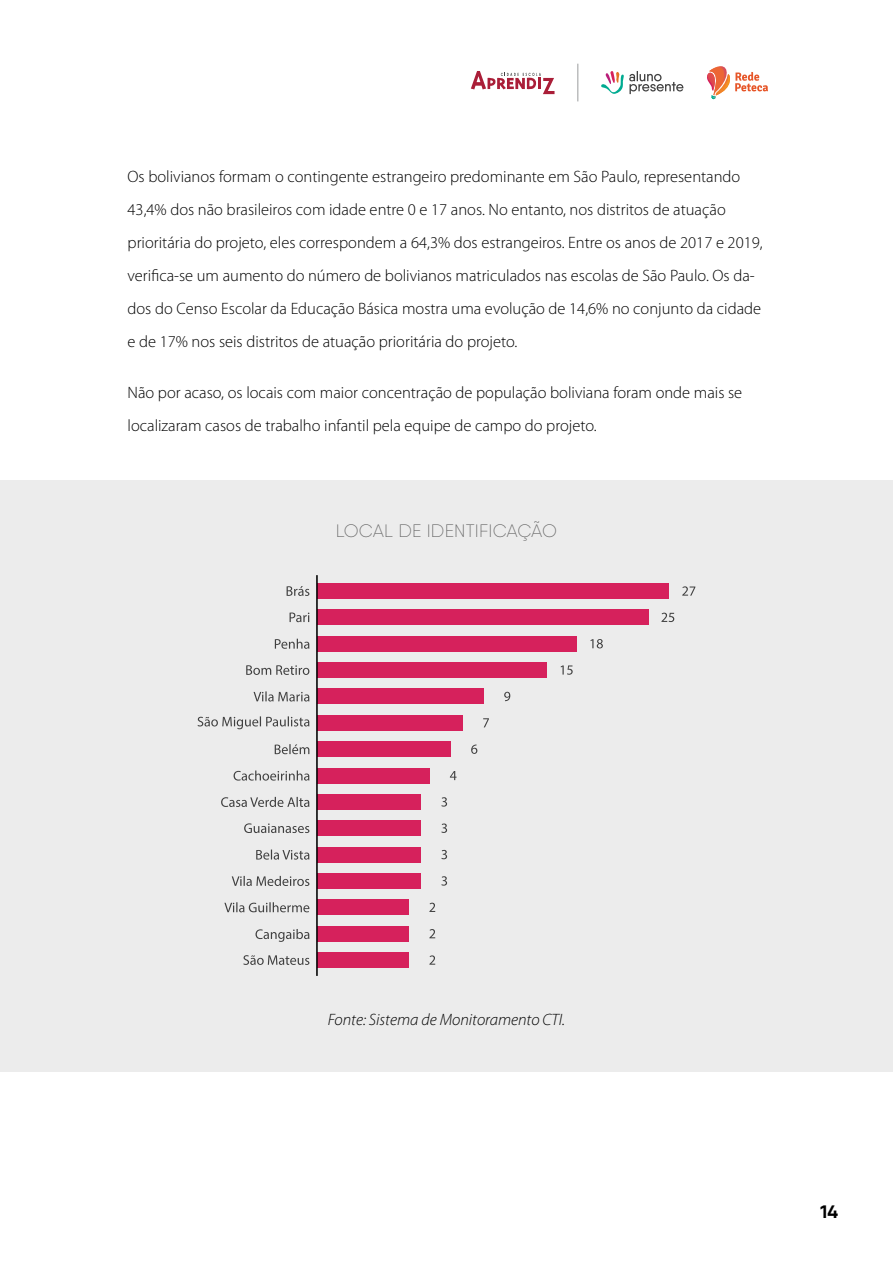
<style>
.page{position:relative;width:893px;height:1263px;background:#fff}
.page>*{position:absolute;margin:0;border:0;box-sizing:border-box;transform-origin:0 0}
.t1{font:200 18px "Qanelas";letter-spacing:.01em;color:#666}
.t2{font:700 18px "Qanelas";color:#000}
.t3{font:300 16.5px/33px "Myriad Pro";color:#000}
.t4{font:italic 300 16.5px "Myriad Pro";color:#000}
</style>
<div class="page">
<svg style="left:471px;top:71px;width:83px;height:23px"></svg>
<svg style="left:601px;top:71px;width:82px;height:24px"></svg>
<svg style="left:707px;top:66px;width:61px;height:33px"></svg>
<hr style="left:578px;top:64px;width:1px;height:37px;background:#9a9c9d">
<div style="left:0;top:480px;width:893px;height:591px;background:#ececec"></div>
<svg style="left:682px;top:586px;width:13px;height:10px"></svg>
<svg style="left:661px;top:613px;width:13px;height:9px"></svg>
<svg style="left:590px;top:639px;width:13px;height:9px"></svg>
<svg style="left:561px;top:665px;width:12px;height:10px"></svg>
<svg style="left:504px;top:692px;width:6px;height:9px"></svg>
<svg style="left:429px;top:955px;width:6px;height:10px"></svg>
<svg style="left:429px;top:929px;width:6px;height:9px"></svg>
<svg style="left:429px;top:903px;width:6px;height:9px"></svg>
<svg style="left:441px;top:876px;width:6px;height:10px"></svg>
<svg style="left:441px;top:850px;width:6px;height:9px"></svg>
<svg style="left:441px;top:823px;width:6px;height:10px"></svg>
<svg style="left:441px;top:797px;width:6px;height:10px"></svg>
<svg style="left:450px;top:771px;width:7px;height:9px"></svg>
<svg style="left:471px;top:744px;width:6px;height:10px"></svg>
<svg style="left:483px;top:718px;width:6px;height:9px"></svg>
<svg style="left:287px;top:586px;width:22px;height:10px"></svg>
<svg style="left:198px;top:716px;width:111px;height:13px"></svg>
<svg style="left:275px;top:639px;width:34px;height:10px"></svg>
<svg style="left:234px;top:770px;width:75px;height:11px"></svg>
<svg style="left:290px;top:612px;width:19px;height:10px"></svg>
<svg style="left:275px;top:744px;width:34px;height:10px"></svg>
<svg style="left:246px;top:665px;width:63px;height:10px"></svg>
<svg style="left:221px;top:797px;width:88px;height:10px"></svg>
<svg style="left:254px;top:691px;width:55px;height:10px"></svg>
<svg style="left:244px;top:823px;width:65px;height:10px"></svg>
<svg style="left:256px;top:849px;width:53px;height:11px"></svg>
<svg style="left:232px;top:876px;width:77px;height:10px"></svg>
<svg style="left:224px;top:902px;width:85px;height:10px"></svg>
<svg style="left:255px;top:929px;width:54px;height:13px"></svg>
<svg style="left:243px;top:955px;width:66px;height:10px"></svg>
<div style="left:317px;top:952px;width:92px;height:15px;background:#d6215c"></div>
<div style="left:317px;top:926px;width:92px;height:15px;background:#d6215c"></div>
<div style="left:317px;top:900px;width:92px;height:15px;background:#d6215c"></div>
<div style="left:317px;top:873px;width:104px;height:15px;background:#d6215c"></div>
<div style="left:317px;top:847px;width:104px;height:15px;background:#d6215c"></div>
<div style="left:317px;top:821px;width:104px;height:15px;background:#d6215c"></div>
<div style="left:317px;top:794px;width:104px;height:15px;background:#d6215c"></div>
<div style="left:317px;top:768px;width:113px;height:15px;background:#d6215c"></div>
<div style="left:317px;top:742px;width:134px;height:15px;background:#d6215c"></div>
<div style="left:317px;top:715px;width:146px;height:15px;background:#d6215c"></div>
<div style="left:317px;top:689px;width:167px;height:15px;background:#d6215c"></div>
<div style="left:317px;top:662px;width:230px;height:16px;background:#d6215c"></div>
<div style="left:317px;top:636px;width:260px;height:15px;background:#d6215c"></div>
<div style="left:317px;top:610px;width:331px;height:15px;background:#d6215c"></div>
<div style="left:317px;top:583px;width:352px;height:15px;background:#d6215c"></div>
<hr style="left:316px;top:575px;width:2px;height:401px;background:#000">
<p class="t3" style="left:128px;top:161px;width:637px">Os bolivianos formam o contingente estrangeiro predominante em São Paulo, representando 43,4% dos não brasileiros com idade entre 0 e 17 anos. No entanto, nos distritos de atuação prioritária do projeto, eles correspondem a 64,3% dos estrangeiros. Entre os anos de 2017 e 2019, verifica-se um aumento do número de bolivianos matriculados nas escolas de São Paulo. Os da&shy;dos do Censo Escolar da Educação Básica mostra uma evolução de 14,6% no conjunto da cidade e de 17% nos seis distritos de atuação prioritária do projeto.</p>
<p class="t3" style="left:128px;top:376px;width:616px">Não por acaso, os locais com maior concentração de população boliviana foram onde mais se localizaram casos de trabalho infantil pela equipe de campo do projeto.</p>
<p class="t1" style="left:336px;top:520px;width:223px">LOCAL DE IDENTIFICAÇÃO</p>
<p class="t4" style="left:328px;top:1009px;width:239px">Fonte: Sistema de Monitoramento CTI.</p>
<p class="t2" style="left:820px;top:1201px;width:19px">14</p>
</div>
